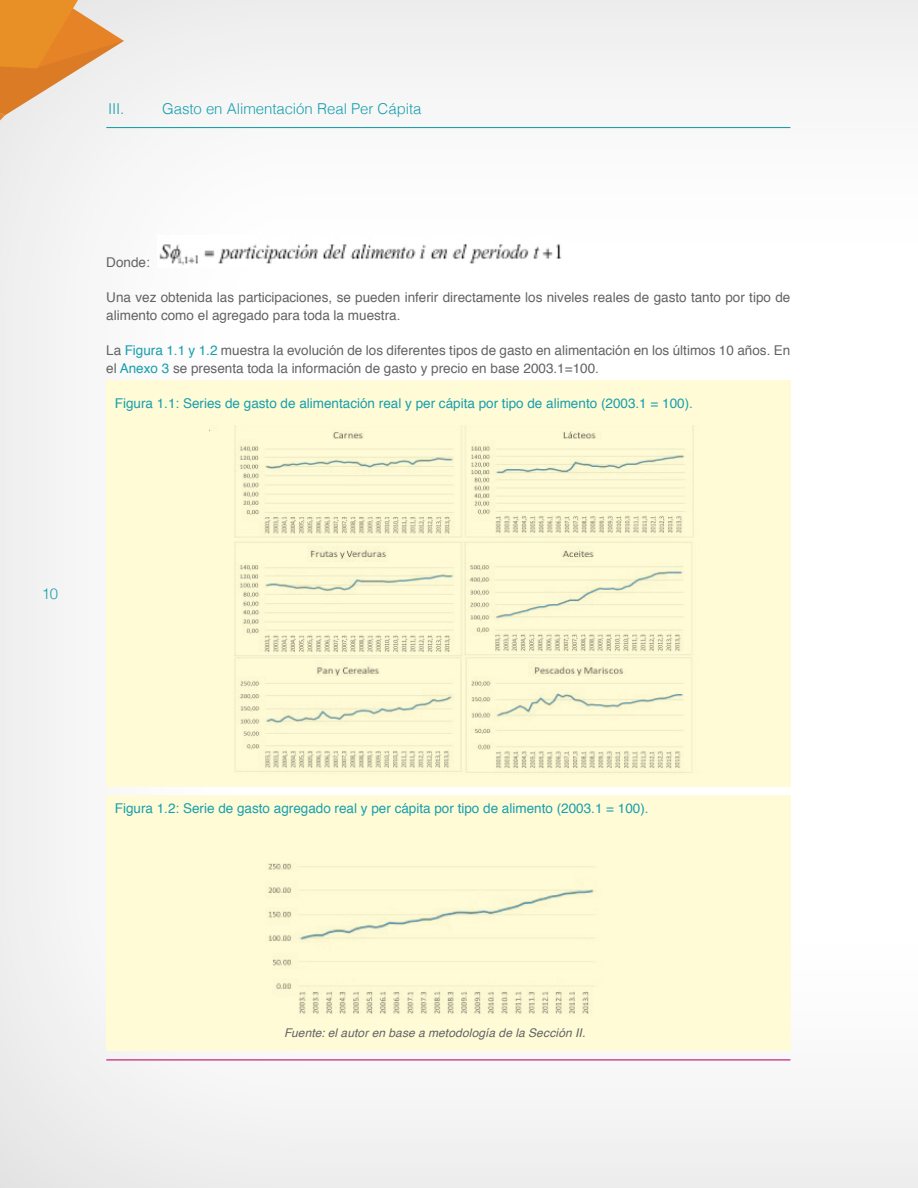
<style>
.page{position:relative;width:918px;height:1188px;background:#f8f7f8}
.page>*{position:absolute;margin:0;border:0;box-sizing:border-box;transform-origin:0 0}
.t1{font:300 15px "Helvetica";letter-spacing:-.005em;color:#189fad}
.t2{font:13.5px/18px "Helvetica";color:#636366}
.t3{font:13.5px "Helvetica";color:#189fad}
.t4{font:italic 12px "Helvetica";letter-spacing:.01em;color:#636366}
.s1{color:#189fad}
</style>
<div class="page">
<hr style="left:106px;top:127px;width:684px;height:1px;background:#189fad">
<hr style="left:106px;top:1059px;width:684px;height:1px;background:#c30162">
<svg style="left:0;top:0;width:148px;height:213px"></svg>
<div style="left:106px;top:380px;width:684px;height:407px;background:#fffbd6"></div>
<img style="left:234px;top:426px;width:460px;height:347px">
<div style="left:106px;top:795px;width:684px;height:256px;background:#fffbd6"></div>
<img style="left:159px;top:244px;width:402px;height:21px">
<img style="left:268px;top:863px;width:327px;height:151px">
<p class="t1" style="left:108px;top:96px;width:18px">III.</p>
<p class="t1" style="left:162px;top:96px;width:261px">Gasto en Alimentación Real Per Cápita</p>
<p class="t2" style="left:106px;top:254px;width:45px">Donde:</p>
<p class="t2" style="left:106px;top:289px;width:686px">Una vez obtenida las participaciones, se pueden inferir directamente los niveles reales de gasto tanto por tipo de alimento como el agregado para toda la muestra.</p>
<p class="t2" style="left:106px;top:342px;width:686px">La <span class="s1">Figura 1.1 y 1.2</span> muestra la evolución de los diferentes tipos de gasto en alimentación en los últimos 10 años. En el <span class="s1">Anexo 3</span> se presenta toda la información de gasto y precio en base 2003.1=100.</p>
<p class="t3" style="left:115px;top:393px;width:580px">Figura 1.1: Series de gasto de alimentación real y per cápita por tipo de alimento (2003.1 = 100).</p>
<p class="t1" style="left:42px;top:581px;width:18px">10</p>
<p class="t3" style="left:115px;top:797px;width:535px">Figura 1.2: Serie de gasto agregado real y per cápita por tipo de alimento (2003.1 = 100).</p>
<p class="t4" style="left:284px;top:1023px;width:303px">Fuente: el autor en base a metodología de la Sección II.</p>
</div>
